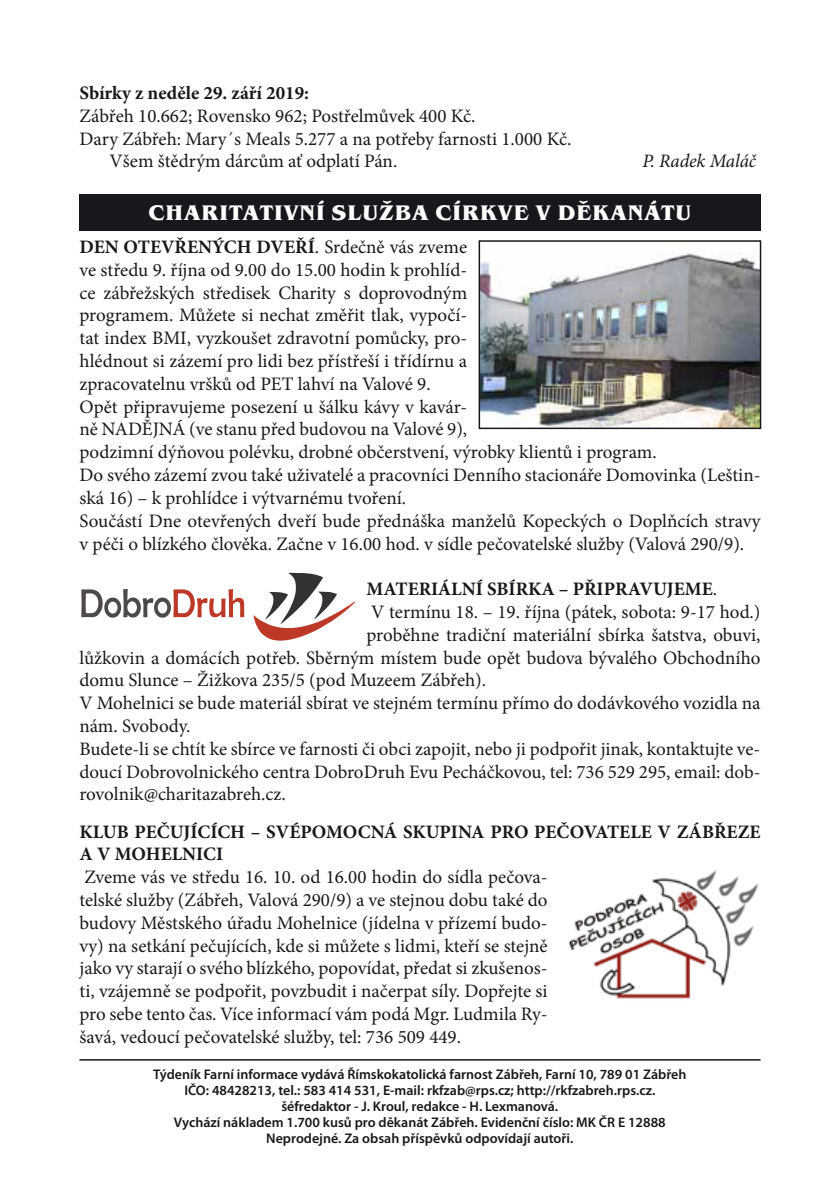
<style>
.page{position:relative;width:840px;height:1191px;background:#fff}
.page>*{position:absolute;margin:0;border:0;box-sizing:border-box;transform-origin:0 0}
.t1{font:700 21.8px "Benguiat Itc TOT";letter-spacing:.045em;color:#fff}
.t2{font:19px/22.8px "Minion Pro";color:#1a171c}
.t3{font:700 19px/22.8px "Minion Pro";color:#1a171c}
.t4{font:italic 19px "Minion Pro";letter-spacing:-.005em;color:#1a171c}
.t5{font:600 14px/16px "Myriad Pro";color:#1a171c;text-align:center}
.s1{font-weight:700}
.s2{font-weight:400}
</style>
<div class="page">
<hr style="left:79px;top:1059px;width:681px;height:1px;background:#1a171c">
<img style="left:568px;top:870px;width:191px;height:129px">
<svg style="left:253px;top:573px;width:102px;height:67px"></svg>
<svg style="left:81px;top:589px;width:163px;height:28px"></svg>
<div style="left:79px;top:194px;width:681px;height:36px;background:#1a171c"></div>
<img style="left:481px;top:253px;width:276px;height:173px">
<div style="left:478px;top:240px;width:282px;height:189px;border:2px solid #1a171c"></div>
<p class="t3" style="left:79px;top:81px;width:231px">Sbírky z neděle 29. září 2019:</p>
<p class="t2" style="left:79px;top:104px;width:397px">Zábřeh 10.662; Rovensko 962; Postřelmůvek 400 Kč.</p>
<p class="t2" style="left:79px;top:127px;width:493px">Dary Zábřeh: Mary´s Meals 5.277 a na potřeby farnosti 1.000 Kč.</p>
<p class="t2" style="left:109px;top:150px;width:289px">Všem štědrým dárcům ať odplatí Pán.</p>
<p class="t4" style="left:642px;top:148px;width:115px">P. Radek Maláč</p>
<p class="t1" style="left:148px;top:200px;width:544px">CHARITATIVNÍ SLUŽBA CÍRKVE V DĚKANÁTU</p>
<p class="t2" style="left:79px;top:236px;width:682px"><span class="s1">DEN OTEVŘENÝCH DVEŘÍ</span>. Srdečně vás zveme<br>ve středu 9. října od 9.00 do 15.00 hodin k prohlíd-<br>ce zábřežských středisek Charity s doprovodným<br>programem. Můžete si nechat změřit tlak, vypočí-<br>tat index BMI, vyzkoušet zdravotní pomůcky, pro-<br>hlédnout si zázemí pro lidi bez přístřeší i třídírnu a<br>zpracovatelnu vršků od PET lahví na Valové 9.<br>Opět připravujeme posezení u šálku kávy v kavár-<br>ně NADĚJNÁ (ve stanu před budovou na Valové 9),<br>podzimní dýňovou polévku, drobné občerstvení, výrobky klientů i program.<br>Do svého zázemí zvou také uživatelé a pracovníci Denního stacionáře Domovinka (Leštin&shy;ská 16) – k prohlídce i výtvarnému tvoření.<br>Součástí Dne otevřených dveří bude přednáška manželů Kopeckých o Doplňcích stravy v péči o blízkého člověka. Začne v 16.00 hod. v sídle pečovatelské služby (Valová 290/9).</p>
<p class="t3" style="left:366px;top:577px;width:352px">MATERIÁLNÍ SBÍRKA – PŘIPRAVUJEME<span class="s2">.</span></p>
<p class="t2" style="left:371px;top:600px;width:390px">V termínu 18. – 19. října (pátek, sobota: 9-17 hod.)</p>
<p class="t2" style="left:366px;top:623px;width:395px">proběhne tradiční materiální sbírka šatstva, obuvi,</p>
<p class="t2" style="left:79px;top:646px;width:682px">lůžkovin a domácích potřeb. Sběrným místem bude opět budova bývalého Obchodního</p>
<p class="t2" style="left:79px;top:669px;width:408px">domu Slunce – Žižkova 235/5 (pod Muzeem Zábřeh).</p>
<p class="t2" style="left:79px;top:692px;width:682px">V Mohelnici se bude materiál sbírat ve stejném termínu přímo do dodávkového vozidla na</p>
<p class="t2" style="left:79px;top:714px;width:112px">nám. Svobody.</p>
<p class="t2" style="left:79px;top:737px;width:682px">Budete-li se chtít ke sbírce ve farnosti či obci zapojit, nebo ji podpořit jinak, kontaktujte ve-</p>
<p class="t2" style="left:79px;top:760px;width:682px">doucí Dobrovolnického centra DobroDruh Evu Pecháčkovou, tel: 736 529 295, email: dob-</p>
<p class="t2" style="left:79px;top:783px;width:208px">rovolnik@charitazabreh.cz.</p>
<p class="t3" style="left:79px;top:820px;width:682px">KLUB PEČUJÍCÍCH – SVÉPOMOCNÁ SKUPINA PRO PEČOVATELE V ZÁBŘEZE<br>A V MOHELNICI</p>
<p class="t2" style="left:79px;top:866px;width:469px;text-align:justify">Zveme vás ve středu 16. 10. od 16.00 hodin do sídla pečova&shy;telské služby (Zábřeh, Valová 290/9) a ve stejnou dobu také do budovy Městského úřadu Mohelnice (jídelna v přízemí budo&shy;vy) na setkání pečujících, kde si můžete s lidmi, kteří se stejně jako vy starají o svého blízkého, popovídat, předat si zkušenos&shy;ti, vzájemně se podpořit, povzbudit i načerpat síly. Dopřejte si pro sebe tento čas. Více informací vám podá Mgr. Ludmila Ry&shy;šavá, vedoucí pečovatelské služby, tel: 736 509 449.</p>
<p class="t5" style="left:153px;top:1066px;width:534px">Týdeník Farní informace vydává Římskokatolická farnost Zábřeh, Farní 10, 789 01 Zábřeh IČO: 48428213, tel.: 583 414 531, E-mail: rkfzab@rps.cz; http://rkfzabreh.rps.cz. šéfredaktor - J. Kroul, redakce - H. Lexmanová.<br>Vychází nákladem 1.700 kusů pro děkanát Zábřeh. Evidenční číslo: MK ČR E 12888<br>Neprodejné. Za obsah příspěvků odpovídají autoři.</p>
<p class="t2" style="left:410px;top:1131px;width:20px">12</p>
</div>
